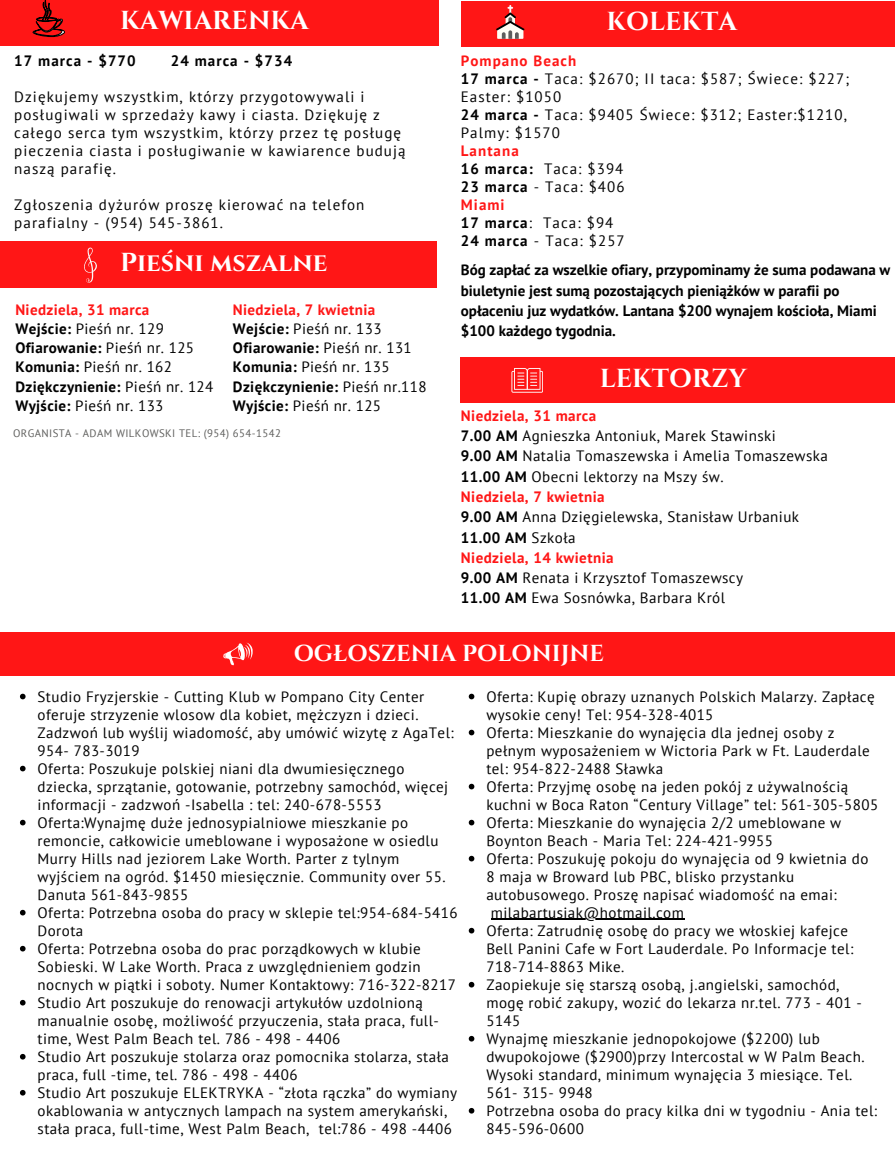
<style>
.page{position:relative;width:895px;height:1165px;background:#fff}
.page>*{position:absolute;margin:0;border:0;box-sizing:border-box;transform-origin:0 0}
.t1{font:700 25.95px "Cinzel";color:#fff}
.t2{font:700 23.1px "Cinzel";color:#fff}
.t3{font:15px/18px "PT Sans";letter-spacing:.03em;color:#000}
.t4{font:15px/18px "PT Sans";letter-spacing:.07em;color:#000}
.t5{font:700 15px/20.2px "PT Sans";color:#000}
.t6{font:700 15px "PT Sans";letter-spacing:.07em;color:#000}
.t7{font:10.8px "PT Sans";letter-spacing:.04em;color:#5e5e5c}
.s1{font-weight:700;color:#ff1616}
.s2{font-weight:700}
</style>
<div class="page">
<div style="left:0;top:632px;width:894px;height:44px;background:#ff1616"></div>
<svg style="left:223px;top:642px;width:29px;height:23px"></svg>
<div style="left:0;top:0;width:438px;height:45px;background:#ff1616"></div>
<svg style="left:32px;top:0;width:33px;height:38px"></svg>
<div style="left:461px;top:1px;width:433px;height:45px;background:#ff1616"></div>
<svg style="left:496px;top:5px;width:28px;height:34px"></svg>
<div style="left:0;top:241px;width:436px;height:46px;background:#ff1616"></div>
<svg style="left:84px;top:247px;width:13px;height:36px"></svg>
<div style="left:461px;top:358px;width:433px;height:45px;background:#ff1616"></div>
<svg style="left:511px;top:368px;width:32px;height:24px"></svg>
<svg style="left:20px;top:693px;width:6px;height:6px"></svg>
<svg style="left:20px;top:765px;width:6px;height:6px"></svg>
<svg style="left:20px;top:819px;width:6px;height:6px"></svg>
<svg style="left:20px;top:909px;width:6px;height:6px"></svg>
<svg style="left:20px;top:945px;width:6px;height:6px"></svg>
<svg style="left:20px;top:999px;width:6px;height:6px"></svg>
<svg style="left:20px;top:1053px;width:6px;height:6px"></svg>
<svg style="left:20px;top:1090px;width:6px;height:5px"></svg>
<svg style="left:468px;top:693px;width:6px;height:6px"></svg>
<svg style="left:468px;top:729px;width:6px;height:6px"></svg>
<svg style="left:468px;top:783px;width:6px;height:6px"></svg>
<svg style="left:468px;top:819px;width:6px;height:6px"></svg>
<svg style="left:468px;top:855px;width:6px;height:6px"></svg>
<hr style="left:491px;top:918px;width:193px;height:1px;background:#000">
<svg style="left:468px;top:927px;width:6px;height:6px"></svg>
<svg style="left:468px;top:981px;width:6px;height:6px"></svg>
<svg style="left:468px;top:1035px;width:6px;height:6px"></svg>
<svg style="left:468px;top:1108px;width:6px;height:5px"></svg>
<h1 class="t1" style="left:120px;top:4px;width:190px">KAWIARENKA</h1>
<p class="t6" style="left:14px;top:50px;width:123px">17 marca - $770</p>
<p class="t6" style="left:171px;top:50px;width:123px">24 marca - $734</p>
<p class="t4" style="left:14px;top:87px;width:393px">Dziękujemy wszystkim, którzy przygotowywali i posługiwali w sprzedaży kawy i ciasta. Dziękuję z całego serca tym wszystkim, którzy przez tę posługę pieczenia ciasta i posługiwanie w kawiarence budują naszą parafię.</p>
<p class="t4" style="left:14px;top:195px;width:351px">Zgłoszenia dyżurów proszę kierować na telefon parafialny - (954) 545-3861.</p>
<h1 class="t1" style="left:120px;top:246px;width:209px">Pieśni mszalne</h1>
<p class="t3" style="left:15px;top:300px;width:199px;line-height:19.2px"><span class="s1">Niedziela, 31 marca<br></span><span class="s2">Wejście:</span> Pieśń nr. 129<br><span class="s2">Ofiarowanie:</span> Pieśń nr. 125<br><span class="s2">Komunia:</span> Pieśń nr. 162<br><span class="s2">Dziękczynienie:</span> Pieśń nr. 124<br><span class="s2">Wyjście:</span> Pieśń nr. 133</p>
<p class="t7" style="left:13px;top:426px;width:269px">ORGANISTA - ADAM WILKOWSKI TEL: (954) 654-1542</p>
<p class="t3" style="left:233px;top:300px;width:195px;line-height:19.2px"><span class="s1">Niedziela, 7 kwietnia<br></span><span class="s2">Wejście:</span> Pieśń nr. 133<br><span class="s2">Ofiarowanie:</span> Pieśń nr. 131<br><span class="s2">Komunia:</span> Pieśń nr. 135<br><span class="s2">Dziękczynienie:</span> Pieśń nr.118<br><span class="s2">Wyjście:</span> Pieśń nr. 125</p>
<h1 class="t1" style="left:606px;top:5px;width:132px">KOLEKTA</h1>
<p class="t4" style="left:461px;top:51px;width:390px"><span class="s1">Pompano Beach<br></span><span class="s2">17 marca -</span> Taca: $2670; II taca: $587; Świece: $227;<br>Easter: $1050<br><span class="s2">24 marca -</span> Taca: $9405 Świece: $312; Easter:$1210,<br>Palmy: $1570</p>
<p class="t4" style="left:461px;top:141px;width:165px"><span class="s1">Lantana<br></span><span class="s2">16 marca:</span> Taca: $394<br><span class="s2">23 marca</span> - Taca: $406<br><span class="s1">Miami<br></span><span class="s2">17 marca</span>: Taca: $94<br><span class="s2">24 marca</span> - Taca: $257</p>
<p class="t5" style="left:461px;top:260px;width:431px">Bóg zapłać za wszelkie ofiary, przypominamy że suma podawana w biuletynie jest sumą pozostających pieniążków w parafii po opłaceniu juz wydatków. Lantana $200 wynajem kościoła, Miami $100 każdego tygodnia.</p>
<h1 class="t1" style="left:600px;top:362px;width:148px">LEKTORZY</h1>
<p class="t3" style="left:461px;top:405px;width:368px;line-height:20.2px"><span class="s1">Niedziela, 31 marca<br></span><span class="s2">7.00 AM</span> Agnieszka Antoniuk, Marek Stawinski<br><span class="s2">9.00 AM</span> Natalia Tomaszewska i Amelia Tomaszewska <span class="s2">11.00 AM</span> Obecni lektorzy na Mszy św.<br><span class="s1">Niedziela, 7 kwietnia<br></span><span class="s2">9.00 AM</span> Anna Dzięgielewska, Stanisław Urbaniuk <span class="s2">11.00 AM</span> Szkoła<br><span class="s1">Niedziela, 14 kwietnia<br></span><span class="s2">9.00 AM</span> Renata i Krzysztof Tomaszewscy<br><span class="s2">11.00 AM</span> Ewa Sosnówka, Barbara Król</p>
<h2 class="t2" style="left:293px;top:638px;width:312px">OGŁOSZENIA POLONIJNE</h2>
<p class="t3" style="left:38px;top:687px;width:421px">Studio Fryzjerskie - Cutting Klub w Pompano City Center oferuje strzyzenie wlosow dla kobiet, mężczyzn i dzieci.<br>Zadzwoń lub wyślij wiadomość, aby umówić wizytę z AgaTel:<br>954- 783-3019<br>Oferta: Poszukuje polskiej niani dla dwumiesięcznego dziecka, sprzątanie, gotowanie, potrzebny samochód, więcej informacji - zadzwoń -Isabella : tel: 240-678-5553<br>Oferta:Wynajmę duże jednosypialniowe mieszkanie po remoncie, całkowicie umeblowane i wyposażone w osiedlu Murry Hills nad jeziorem Lake Worth. Parter z tylnym wyjściem na ogród. $1450 miesięcznie. Community over 55.<br>Danuta 561-843-9855<br>Oferta: Potrzebna osoba do pracy w sklepie tel:954-684-5416<br>Dorota<br>Oferta: Potrzebna osoba do prac porządkowych w klubie Sobieski. W Lake Worth. Praca z uwzględnieniem godzin nocnych w piątki i soboty. Numer Kontaktowy: 716-322-8217<br>Studio Art poszukuje do renowacji artykułów uzdolnioną manualnie osobę, możliwość przyuczenia, stała praca, full&shy;time, West Palm Beach tel. 786 - 498 - 4406<br>Studio Art poszukuje stolarza oraz pomocnika stolarza, stała praca, full -time, tel. 786 - 498 - 4406<br>Studio Art poszukuje ELEKTRYKA - “złota rączka” do wymiany okablowania w antycznych lampach na system amerykański, stała praca, full-time, West Palm Beach, tel:786 - 498 -4406</p>
<p class="t3" style="left:486px;top:687px;width:393px">Oferta: Kupię obrazy uznanych Polskich Malarzy. Zapłacę wysokie ceny! Tel: 954-328-4015<br>Oferta: Mieszkanie do wynajęcia dla jednej osoby z pełnym wyposażeniem w Wictoria Park w Ft. Lauderdale tel: 954-822-2488 Sławka<br>Oferta: Przyjmę osobę na jeden pokój z używalnością kuchni w Boca Raton “Century Village” tel: 561-305-5805<br>Oferta: Mieszkanie do wynajęcia 2/2 umeblowane w Boynton Beach - Maria Tel: 224-421-9955<br>Oferta: Poszukuję pokoju do wynajęcia od 9 kwietnia do 8 maja w Broward lub PBC, blisko przystanku autobusowego. Proszę napisać wiadomość na emai: milabartusiak@hotmail.com<br>Oferta: Zatrudnię osobę do pracy we włoskiej kafejce Bell Panini Cafe w Fort Lauderdale. Po Informacje tel:<br>718-714-8863 Mike.<br>Zaopiekuje się starszą osobą, j.angielski, samochód, mogę robić zakupy, wozić do lekarza nr.tel. 773 - 401 - 5145<br>Wynajmę mieszkanie jednopokojowe ($2200) lub dwupokojowe ($2900)przy Intercostal w W Palm Beach.<br>Wysoki standard, minimum wynajęcia 3 miesiące. Tel.<br>561- 315- 9948<br>Potrzebna osoba do pracy kilka dni w tygodniu - Ania tel:<br>845-596-0600</p>
</div>
